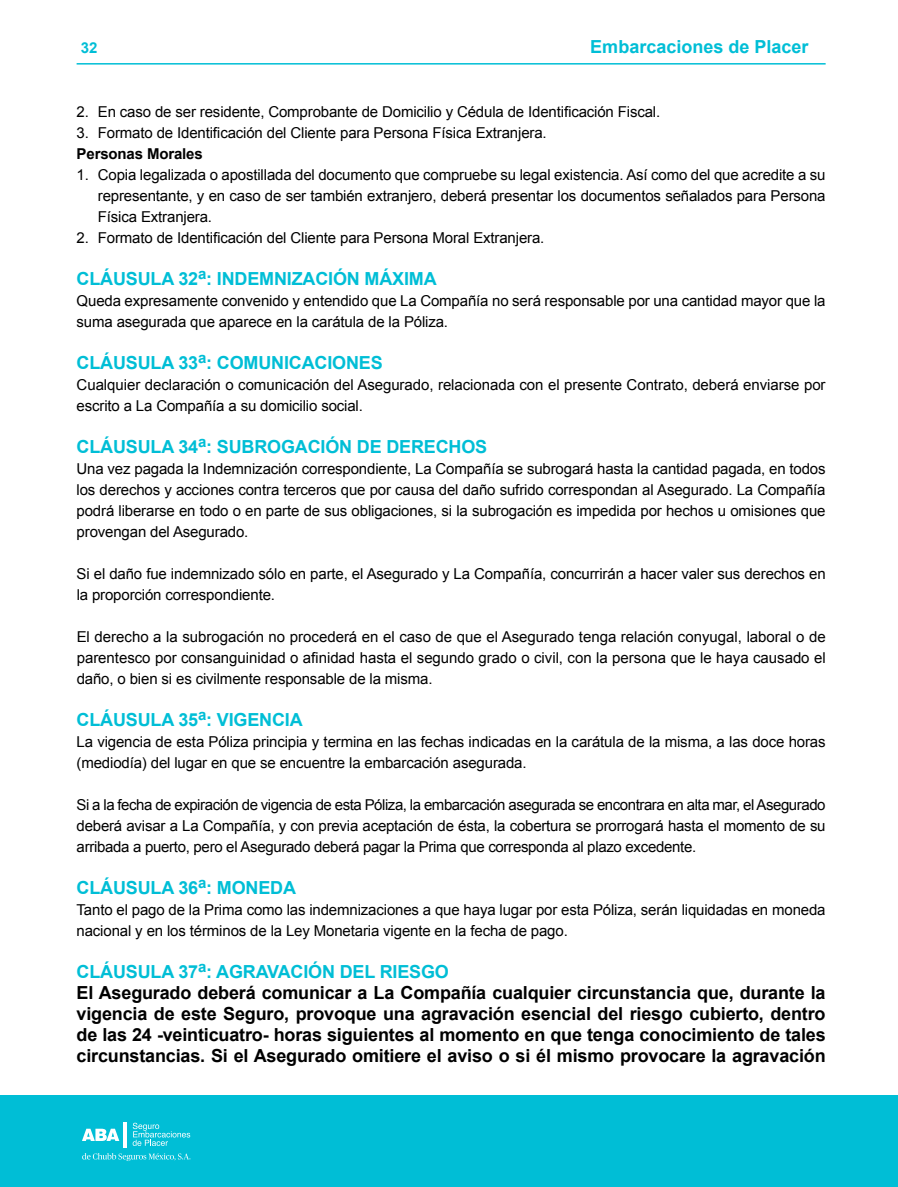
<style>
.page{position:relative;width:898px;height:1187px;background:#fff}
.page>*{position:absolute;margin:0;border:0;box-sizing:border-box;transform-origin:0 0}
.t1{font:700 18px/21px "Arial";letter-spacing:-.01em;color:#000}
.t2{font:700 18px "Arial";letter-spacing:-.01em;color:#00bed6}
.t3{font:15px/21px "Arial";letter-spacing:-.01em;color:#000}
.t4{font:700 15px "Arial";letter-spacing:-.01em;color:#000}
.t5{font:700 15px "Arial";color:#00bed6}
.s1{color:#00bed6}
</style>
<div class="page">
<hr style="left:77px;top:63px;width:748px;height:2px;background:#00bed6">
<div style="left:0;top:1095px;width:897px;height:91px;background:#00bed6"></div>
<svg style="left:133px;top:1122px;width:57px;height:23px"></svg>
<svg style="left:82px;top:1128px;width:37px;height:12px"></svg>
<hr style="left:123px;top:1121px;width:4px;height:26px;background:#fff">
<svg style="left:82px;top:1153px;width:108px;height:7px"></svg>
<p class="t5" style="left:81px;top:38px;width:18px">32</p>
<p class="t2" style="left:590px;top:34px;width:220px">Embarcaciones de Placer</p>
<p class="t3" style="left:77px;top:101px;width:585px">2. En caso de ser residente, Comprobante de Domicilio y Cédula de Identificación Fiscal.</p>
<p class="t3" style="left:77px;top:122px;width:471px">3. Formato de Identificación del Cliente para Persona Física Extranjera.</p>
<p class="t4" style="left:77px;top:144px;width:128px">Personas Morales</p>
<p class="t3" style="left:98px;top:164px;width:729px;text-align:justify;text-indent:-21px">1. Copia legalizada o apostillada del documento que compruebe su legal existencia. Así como del que acredite a su representante, y en caso de ser también extranjero, deberá presentar los documentos señalados para Persona Física Extranjera.</p>
<p class="t3" style="left:77px;top:227px;width:469px">2. Formato de Identificación del Cliente para Persona Moral Extranjera.</p>
<p class="t2" style="left:77px;top:266px;width:361px">CLÁUSULA 32<sup>a</sup>: INDEMNIZACIÓN MÁXIMA</p>
<p class="t3" style="left:76px;top:290px;width:750px">Queda expresamente convenido y entendido que La Compañía no será responsable por una cantidad mayor que la suma asegurada que aparece en la carátula de la Póliza.</p>
<p class="t2" style="left:77px;top:350px;width:307px">CLÁUSULA 33<sup>a</sup>: COMUNICACIONES</p>
<p class="t3" style="left:77px;top:374px;width:750px">Cualquier declaración o comunicación del Asegurado, relacionada con el presente Contrato, deberá enviarse por escrito a La Compañía a su domicilio social.</p>
<p class="t2" style="left:77px;top:434px;width:412px">CLÁUSULA 34<sup>a</sup>: SUBROGACIÓN DE DERECHOS</p>
<p class="t3" style="left:77px;top:458px;width:750px;text-align:justify">Una vez pagada la Indemnización correspondiente, La Compañía se subrogará hasta la cantidad pagada, en todos los derechos y acciones contra terceros que por causa del daño sufrido correspondan al Asegurado. La Compañía podrá liberarse en todo o en parte de sus obligaciones, si la subrogación es impedida por hechos u omisiones que provengan del Asegurado.</p>
<p class="t3" style="left:77px;top:563px;width:750px">Si el daño fue indemnizado sólo en parte, el Asegurado y La Compañía, concurrirán a hacer valer sus derechos en la proporción correspondiente.</p>
<p class="t3" style="left:77px;top:626px;width:750px;text-align:justify">El derecho a la subrogación no procederá en el caso de que el Asegurado tenga relación conyugal, laboral o de parentesco por consanguinidad o afinidad hasta el segundo grado o civil, con la persona que le haya causado el daño, o bien si es civilmente responsable de la misma.</p>
<p class="t2" style="left:77px;top:707px;width:227px">CLÁUSULA 35<sup>a</sup>: VIGENCIA</p>
<p class="t3" style="left:77px;top:731px;width:750px">La vigencia de esta Póliza principia y termina en las fechas indicadas en la carátula de la misma, a las doce horas (mediodía) del lugar en que se encuentre la embarcación asegurada.</p>
<p class="t3" style="left:77px;top:794px;width:750px;text-align:justify">Si a la fecha de expiración de vigencia de esta Póliza, la embarcación asegurada se encontrara en alta mar, el Asegurado deberá avisar a La Compañía, y con previa aceptación de ésta, la cobertura se prorrogará hasta el momento de su arribada a puerto, pero el Asegurado deberá pagar la Prima que corresponda al plazo excedente.</p>
<p class="t2" style="left:77px;top:875px;width:221px">CLÁUSULA 36<sup>a</sup>: MONEDA</p>
<p class="t3" style="left:77px;top:899px;width:750px">Tanto el pago de la Prima como las indemnizaciones a que haya lugar por esta Póliza, serán liquidadas en moneda nacional y en los términos de la Ley Monetaria vigente en la fecha de pago.</p>
<p class="t1" style="left:77px;top:961px;width:750px"><span class="s1">CLÁUSULA 37</span><sup>a</sup><span class="s1">: AGRAVACIÓN DEL RIESGO<br></span>El Asegurado deberá comunicar a La Compañía cualquier circunstancia que, durante la vigencia de este Seguro, provoque una agravación esencial del riesgo cubierto, dentro de las 24 -veinticuatro- horas siguientes al momento en que tenga conocimiento de tales circunstancias. Si el Asegurado omitiere el aviso o si él mismo provocare la agravación</p>
</div>
